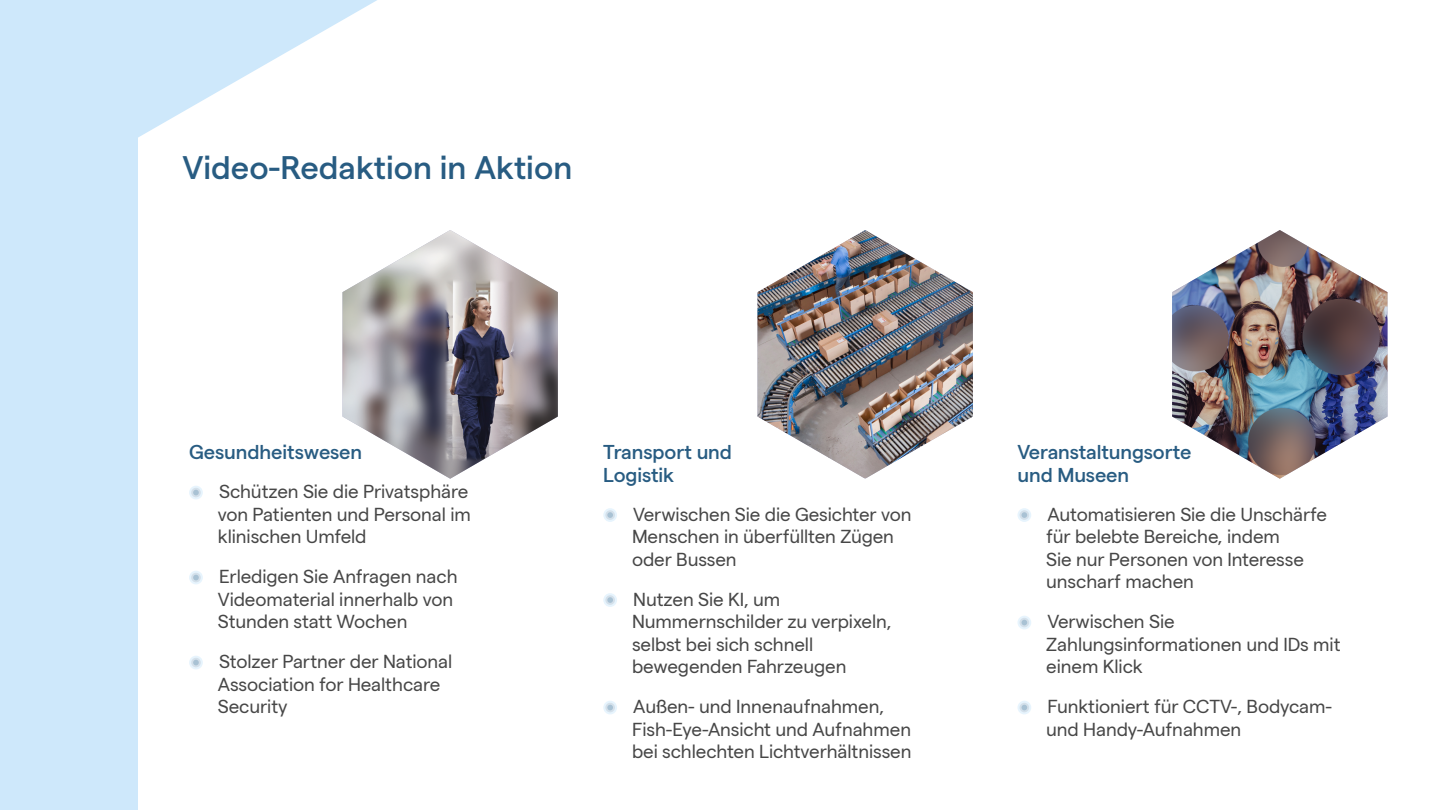
<style>
.page{position:relative;width:1440px;height:810px;background:#fff}
.page>*{position:absolute;margin:0;border:0;box-sizing:border-box;transform-origin:0 0}
.t1{font:500 32.5px "Matter SQ";color:#285c82}
.t2{font:500 20px/22.5px "Matter SQ";letter-spacing:-.005em;color:#285c82}
.t3{font:18.75px/22.5px "Matter SQ";letter-spacing:-.005em;color:#474747}
</style>
<div class="page">
<svg style="left:0;top:0;width:377px;height:138px;fill:#cee8fb"></svg>
<img style="left:1172px;top:230px;width:216px;height:249px">
<div style="left:603px;top:508px;width:14px;height:14px;background:#e7f4fd;border-radius:50%"></div>
<div style="left:605px;top:510px;width:10px;height:10px;background:#d4e0ea;border-radius:50%"></div>
<svg style="left:607px;top:512px;width:6px;height:6px"></svg>
<div style="left:603px;top:593px;width:14px;height:14px;background:#e7f4fd;border-radius:50%"></div>
<div style="left:605px;top:595px;width:10px;height:10px;background:#d4e0ea;border-radius:50%"></div>
<svg style="left:607px;top:597px;width:6px;height:6px"></svg>
<div style="left:603px;top:701px;width:14px;height:13px;background:#e7f4fd;border-radius:50%"></div>
<div style="left:605px;top:703px;width:10px;height:9px;background:#d4e0ea;border-radius:50%"></div>
<svg style="left:607px;top:705px;width:6px;height:5px"></svg>
<div style="left:1018px;top:508px;width:13px;height:14px;background:#e7f4fd;border-radius:50%"></div>
<div style="left:1020px;top:510px;width:9px;height:10px;background:#d4e0ea;border-radius:50%"></div>
<svg style="left:1022px;top:512px;width:5px;height:6px"></svg>
<div style="left:1018px;top:616px;width:13px;height:13px;background:#e7f4fd;border-radius:50%"></div>
<div style="left:1020px;top:618px;width:9px;height:9px;background:#d4e0ea;border-radius:50%"></div>
<svg style="left:1022px;top:620px;width:5px;height:5px"></svg>
<div style="left:1018px;top:701px;width:13px;height:13px;background:#e7f4fd;border-radius:50%"></div>
<div style="left:1020px;top:703px;width:9px;height:9px;background:#d4e0ea;border-radius:50%"></div>
<svg style="left:1022px;top:705px;width:5px;height:5px"></svg>
<div style="left:189px;top:486px;width:14px;height:13px;background:#e7f4fd;border-radius:50%"></div>
<div style="left:191px;top:488px;width:10px;height:9px;background:#d4e0ea;border-radius:50%"></div>
<svg style="left:193px;top:490px;width:6px;height:5px"></svg>
<div style="left:189px;top:571px;width:14px;height:13px;background:#e7f4fd;border-radius:50%"></div>
<div style="left:191px;top:573px;width:10px;height:9px;background:#d4e0ea;border-radius:50%"></div>
<svg style="left:193px;top:575px;width:6px;height:5px"></svg>
<div style="left:189px;top:656px;width:14px;height:13px;background:#e7f4fd;border-radius:50%"></div>
<div style="left:191px;top:658px;width:10px;height:9px;background:#d4e0ea;border-radius:50%"></div>
<svg style="left:193px;top:660px;width:6px;height:5px"></svg>
<img style="left:758px;top:230px;width:215px;height:248px">
<img style="left:342px;top:230px;width:216px;height:249px">
<div style="left:0;top:108px;width:138px;height:702px;background:#cee8fb"></div>
<h1 class="t1" style="left:182px;top:144px;width:391px">Video-Redaktion in Aktion</h1>
<p class="t2" style="left:189px;top:439px;width:175px">Gesundheitswesen</p>
<p class="t3" style="left:218px;top:479px;width:255px">Schützen Sie die Privatsphäre von Patienten und Personal im klinischen Umfeld</p>
<p class="t3" style="left:218px;top:564px;width:241px">Erledigen Sie Anfragen nach<br>Videomaterial innerhalb von<br>Stunden statt Wochen</p>
<p class="t3" style="left:218px;top:649px;width:236px">Stolzer Partner der National<br>Association for Healthcare<br>Security</p>
<p class="t2" style="left:603px;top:439px;width:130px">Transport und<br>Logistik</p>
<p class="t3" style="left:632px;top:501px;width:281px">Verwischen Sie die Gesichter von<br>Menschen in überfüllten Zügen oder Bussen</p>
<p class="t3" style="left:632px;top:586px;width:261px">Nutzen Sie KI, um<br>Nummernschilder zu verpixeln, selbst bei sich schnell bewegenden Fahrzeugen</p>
<p class="t3" style="left:632px;top:694px;width:281px">Außen- und Innenaufnahmen,<br>Fish-Eye-Ansicht und Aufnahmen bei schlechten Lichtverhältnissen</p>
<p class="t2" style="left:1018px;top:439px;width:175px">Veranstaltungsorte und Museen</p>
<p class="t3" style="left:1046px;top:501px;width:282px">Automatisieren Sie die Unschärfe für belebte Bereiche, indem<br>Sie nur Personen von Interesse unscharf machen</p>
<p class="t3" style="left:1046px;top:609px;width:296px">Verwischen Sie<br>Zahlungsinformationen und IDs mit einem Klick</p>
<p class="t3" style="left:1046px;top:694px;width:287px">Funktioniert für CCTV-, Bodycam&shy;und Handy-Aufnahmen</p>
</div>
